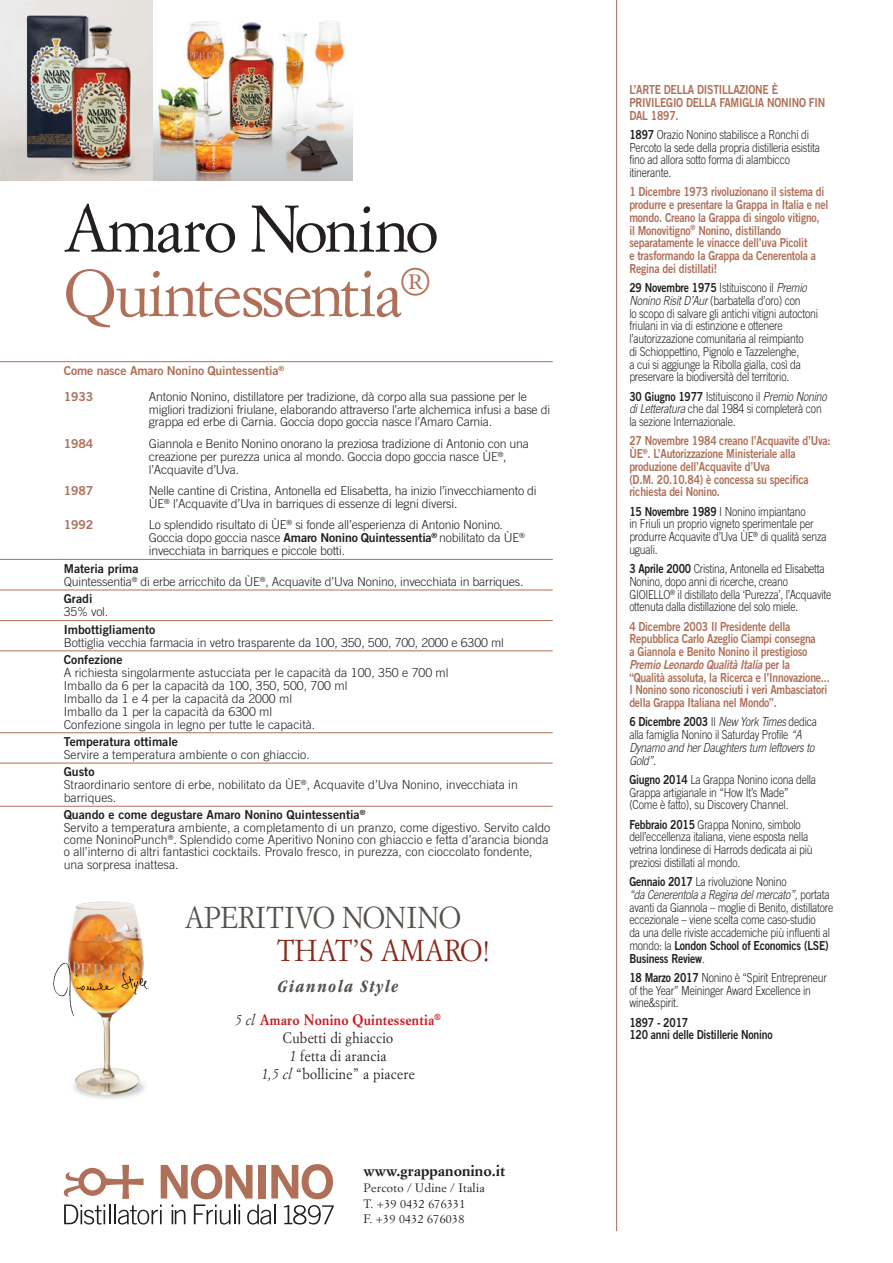
<style>
.page{position:relative;width:893px;height:1263px;background:#fff}
.page>*{position:absolute;margin:0;border:0;box-sizing:border-box;transform-origin:0 0}
.t1{font:64.5px/64.5px "Simoncini Garamond Std";letter-spacing:-.03em;color:#b06f58}
.t2{font:29.7px "Simoncini Garamond";color:#55514d;scale:.92 1}
.t3{font:29.7px "Simoncini Garamond";color:#88291c;scale:.92 1}
.t4{font:italic 700 condensed 18px "ITC Garamond Std";letter-spacing:.1em;color:#55514d;scale:.91 1}
.t5{font:700 15.75px "Simoncini Garamond";color:#231f20}
.t6{font:14.85px/17.9px "Simoncini Garamond";letter-spacing:.02em;color:#231f20;text-align:center;scale:.91 1}
.t7{font:300 12.45px/12.8px "Trade Gothic LT Std";letter-spacing:-.02em;color:#231f20;scale:.84 1}
.t8{font:12.45px/12.8px "Trade Gothic LT Std Bd 2";letter-spacing:-.02em;color:#b06f58;scale:.84 1}
.t9{font:12.45px/12.8px "Trade Gothic LT Std Bd 2";letter-spacing:-.02em;color:#231f20;scale:.84 1}
.t10{font:italic 300 12.45px/12.8px "Trade Gothic LT Std";letter-spacing:-.02em;color:#231f20;scale:.84 1}
.t11{font:12.45px "Trade Gothic LT Std Bd 2 Obl";letter-spacing:-.02em;color:#b06f58;scale:.84 1}
.t12{font:300 12.3px/12.9px "Trade Gothic LT Std";letter-spacing:-.015em;color:#231f20}
.t13{font:12.3px "Trade Gothic LT Std Bd 2";color:#231f20}
.t14{font:12.3px/25.8px "Trade Gothic LT Std Bd 2";letter-spacing:-.015em;color:#b06f58}
.t15{font:12px/15.8px "Simoncini Garamond Std";letter-spacing:.02em;color:#231f20}
.s1{color:#231f20}
.s2{font-family:"Trade Gothic LT Std Bd 2";font-weight:400}
.s3{font-style:italic}
.s4{font-weight:700;color:#c31f25}
.s5{font-family:"Trade Gothic LT Std";font-weight:300}
.s6{font-family:"Trade Gothic LT Std";font-weight:300;font-style:italic}
.s7{font-family:"Trade Gothic LT Std Bd 2"}
.s8{font-style:normal}
</style>
<div class="page">
<hr style="left:616px;top:0;width:1px;height:1231px;background:#b06f58">
<img style="left:0;top:0;width:353px;height:181px">
<hr style="left:0;top:361px;width:64px;height:1px;background:#b06f58">
<hr style="left:64px;top:361px;width:489px;height:1px;background:#b06f58">
<hr style="left:0;top:559px;width:64px;height:1px;background:#b06f58">
<hr style="left:64px;top:559px;width:489px;height:1px;background:#b06f58">
<hr style="left:0;top:590px;width:64px;height:1px;background:#b06f58">
<hr style="left:64px;top:590px;width:489px;height:1px;background:#b06f58">
<hr style="left:0;top:620px;width:64px;height:1px;background:#b06f58">
<hr style="left:64px;top:620px;width:489px;height:1px;background:#b06f58">
<hr style="left:0;top:651px;width:64px;height:1px;background:#b06f58">
<hr style="left:64px;top:651px;width:489px;height:1px;background:#b06f58">
<hr style="left:0;top:732px;width:64px;height:1px;background:#b06f58">
<hr style="left:64px;top:732px;width:489px;height:1px;background:#b06f58">
<hr style="left:0;top:763px;width:64px;height:1px;background:#b06f58">
<hr style="left:64px;top:763px;width:489px;height:1px;background:#b06f58">
<hr style="left:0;top:806px;width:64px;height:1px;background:#b06f58">
<hr style="left:64px;top:806px;width:489px;height:1px;background:#b06f58">
<img style="left:68px;top:901px;width:77px;height:198px">
<img style="left:53px;top:956px;width:96px;height:65px">
<svg style="left:63px;top:1164px;width:271px;height:60px"></svg>
<h1 class="t1" style="left:64px;top:195px;width:376px"><span class="s1">Amaro Nonino<br></span>Quintessentia<sup>®</sup></h1>
<p class="t14" style="left:64px;top:357px;width:222px">Come nasce Amaro Nonino Quintessentia<sup>®<br></sup>1933</p>
<p class="t12" style="left:149px;top:390px;width:403px">Antonio Nonino, distillatore per tradizione, dà corpo alla sua passione per le migliori tradizioni friulane, elaborando attraverso l’arte alchemica infusi a base di grappa ed erbe di Carnia. Goccia dopo goccia nasce l’Amaro Carnia.</p>
<p class="t14" style="left:64px;top:430px;width:31px">1984</p>
<p class="t12" style="left:149px;top:437px;width:382px">Giannola e Benito Nonino onorano la preziosa tradizione di Antonio con una creazione per purezza unica al mondo. Goccia dopo goccia nasce ÙE<sup>®</sup>, l’Acquavite d’Uva.</p>
<p class="t14" style="left:64px;top:477px;width:31px">1987</p>
<p class="t12" style="left:149px;top:484px;width:389px">Nelle cantine di Cristina, Antonella ed Elisabetta, ha inizio l’invecchiamento di<br>ÙE<sup>®</sup> l’Acquavite d’Uva in barriques di essenze di legni diversi.</p>
<p class="t14" style="left:64px;top:512px;width:31px">1992</p>
<p class="t12" style="left:149px;top:518px;width:377px">Lo splendido risultato di ÙE<sup>®</sup> si fonde all’esperienza di Antonio Nonino.<br>Goccia dopo goccia nasce <span class="s2">Amaro Nonino Quintessentia</span><sup>®</sup> nobilitato da ÙE<sup>® </sup>invecchiata in barriques e piccole botti.</p>
<p class="t13" style="left:64px;top:560px;width:76px">Materia prima</p>
<p class="t12" style="left:64px;top:575px;width:461px">Quintessentia<sup>®</sup> di erbe arricchito da ÙE<sup>®</sup>, Acquavite d’Uva Nonino, invecchiata in barriques.</p>
<p class="t13" style="left:64px;top:591px;width:30px">Gradi</p>
<p class="t12" style="left:64px;top:605px;width:46px">35% vol.</p>
<p class="t13" style="left:64px;top:622px;width:93px">Imbottigliamento</p>
<p class="t12" style="left:64px;top:636px;width:442px">Bottiglia vecchia farmacia in vetro trasparente da 100, 350, 500, 700, 2000 e 6300 ml</p>
<p class="t13" style="left:64px;top:652px;width:60px">Confezione</p>
<p class="t12" style="left:64px;top:666px;width:386px">A richiesta singolarmente astucciata per le capacità da 100, 350 e 700 ml Imballo da 6 per la capacità da 100, 350, 500, 700 ml<br>Imballo da 1 e 4 per la capacità da 2000 ml<br>Imballo da 1 per la capacità da 6300 ml<br>Confezione singola in legno per tutte le capacità.</p>
<p class="t13" style="left:64px;top:734px;width:116px">Temperatura ottimale</p>
<p class="t12" style="left:64px;top:748px;width:248px">Servire a temperatura ambiente o con ghiaccio.</p>
<p class="t13" style="left:64px;top:764px;width:32px">Gusto</p>
<p class="t12" style="left:64px;top:778px;width:456px">Straordinario sentore di erbe, nobilitato da ÙE<sup>®</sup>, Acquavite d’Uva Nonino, invecchiata in barriques.</p>
<p class="t13" style="left:64px;top:807px;width:303px">Quando e come degustare Amaro Nonino Quintessentia<sup>®</sup></p>
<p class="t12" style="left:64px;top:821px;width:488px;line-height:12.3px">Servito a temperatura ambiente, a completamento di un pranzo, come digestivo. Servito caldo come NoninoPunch<sup>®</sup>. Splendido come Aperitivo Nonino con ghiaccio e fetta d’arancia bionda o all’interno di altri fantastici cocktails. Provalo fresco, in purezza, con cioccolato fondente, una sorpresa inattesa.</p>
<h2 class="t2" style="left:185px;top:899px;width:302px">APERITIVO NONINO</h2>
<h2 class="t3" style="left:277px;top:932px;width:234px">THAT’S AMARO!</h2>
<h3 class="t4" style="left:278px;top:976px;width:134px">Giannola Style</h3>
<p class="t6" style="left:235px;top:1011px;width:227px"><span class="s3">5 cl</span> <span class="s4">Amaro Nonino Quintessentia</span><sup>®<br></sup>Cubetti di ghiaccio<br><span class="s3">1</span> fetta di arancia<br><span class="s3">1,5 cl</span> “bollicine” a piacere</p>
<p class="t5" style="left:364px;top:1161px;width:143px">www.grappanonino.it</p>
<p class="t15" style="left:364px;top:1180px;width:123px">Percoto / Udine / Italia<br>T. +39 0432 676331<br>F. +39 0432 676038</p>
<p class="t8" style="left:629px;top:83px;width:235px">L’ARTE DELLA DISTILLAZIONE È<br>PRIVILEGIO DELLA FAMIGLIA NONINO FIN<br>DAL 1897.</p>
<p class="t7" style="left:629px;top:128px;width:229px"><span class="s2">1897</span> Orazio Nonino stabilisce a Ronchi di Percoto la sede della propria distilleria esistita fino ad allora sotto forma di alambicco itinerante.</p>
<p class="t8" style="left:629px;top:185px;width:238px">1 Dicembre 1973 rivoluzionano il sistema di produrre e presentare la Grappa in Italia e nel mondo. Creano la Grappa di singolo vitigno, il Monovitigno<sup>®</sup> Nonino, distillando separatamente le vinacce dell’uva Picolit<br>e trasformando la Grappa da Cenerentola a Regina dei distillati!</p>
<p class="t9" style="left:629px;top:281px;width:213px">29 Novembre 1975 <span class="s5">Istituiscono il</span> <span class="s6">Premio</span></p>
<p class="t7" style="left:629px;top:294px;width:226px"><span class="s3">Nonino Risit D’Aur</span> (barbatella d’oro) con<br>lo scopo di salvare gli antichi vitigni autoctoni friulani in via di estinzione e ottenere l’autorizzazione comunitaria al reimpianto<br>di Schioppettino, Pignolo e Tazzelenghe,<br>a cui si aggiunge la Ribolla gialla, così da preservare la biodiversità del territorio.</p>
<p class="t7" style="left:629px;top:390px;width:236px"><span class="s2">30 Giugno 1977</span> Istituiscono il <span class="s3">Premio Nonino di Letteratura</span> che dal 1984 si completerà con la sezione Internazionale.</p>
<p class="t8" style="left:629px;top:434px;width:241px">27 Novembre 1984 creano l’Acquavite d’Uva:<br>ÙE<sup>®</sup>. L’Autorizzazione Ministeriale alla produzione dell’Acquavite d’Uva<br>(D.M. 20.10.84) è concessa su specifica richiesta dei Nonino.</p>
<p class="t7" style="left:629px;top:505px;width:236px"><span class="s2">15 Novembre 1989</span> I Nonino impiantano<br>in Friuli un proprio vigneto sperimentale per produrre Acquavite d’Uva ÙE<sup>®</sup> di qualità senza uguali.</p>
<p class="t7" style="left:629px;top:562px;width:242px"><span class="s2">3 Aprile 2000</span> Cristina, Antonella ed Elisabetta Nonino, dopo anni di ricerche, creano GIOIELLO<sup>®</sup> il distillato della ‘Purezza’, l’Acquavite ottenuta dalla distillazione del solo miele.</p>
<p class="t8" style="left:629px;top:619px;width:224px">4 Dicembre 2003 Il Presidente della<br>Repubblica Carlo Azeglio Ciampi consegna a Giannola e Benito Nonino il prestigioso</p>
<p class="t11" style="left:629px;top:657px;width:193px">Premio Leonardo Qualità Italia <span class="s7">per la</span></p>
<p class="t8" style="left:629px;top:671px;width:240px">“Qualità assoluta, la Ricerca e l’Innovazione...<br>I Nonino sono riconosciuti i veri Ambasciatori della Grappa Italiana nel Mondo”.</p>
<p class="t9" style="left:629px;top:715px;width:225px">6 Dicembre 2003 <span class="s5">Il</span> <span class="s6">New York Times</span> <span class="s5">dedica</span></p>
<p class="t10" style="left:629px;top:729px;width:222px"><span class="s8">alla famiglia Nonino il Saturday Profile</span> “A<br>Dynamo and her Daughters turn leftovers to<br>Gold”<span class="s8">.</span></p>
<p class="t7" style="left:629px;top:773px;width:224px"><span class="s2">Giugno 2014</span> La Grappa Nonino icona della<br>Grappa artigianale in “How It’s Made” (Come è fatto), su Discovery Channel.</p>
<p class="t7" style="left:629px;top:818px;width:220px"><span class="s2">Febbraio 2015</span> Grappa Nonino, simbolo dell’eccellenza italiana, viene esposta nella vetrina londinese di Harrods dedicata ai più preziosi distillati al mondo.</p>
<p class="t7" style="left:629px;top:875px;width:244px"><span class="s2">Gennaio 2017</span> La rivoluzione Nonino<br><span class="s3">“da Cenerentola a Regina del mercato”</span>, portata avanti da Giannola – moglie di Benito, distillatore eccezionale – viene scelta come caso-studio<br>da una delle riviste accademiche più influenti al</p>
<p class="t9" style="left:629px;top:939px;width:239px"><span class="s5">mondo: la</span> London School of Economics (LSE)<br>Business Review<span class="s5">.</span></p>
<p class="t7" style="left:629px;top:971px;width:237px"><span class="s2">18 Marzo 2017</span> Nonino è “Spirit Entrepreneur of the Year” Meininger Award Excellence in wine&amp;spirit.</p>
<p class="t9" style="left:629px;top:1015px;width:172px">1897 - 2017<br>120 anni delle Distillerie Nonino</p>
</div>
